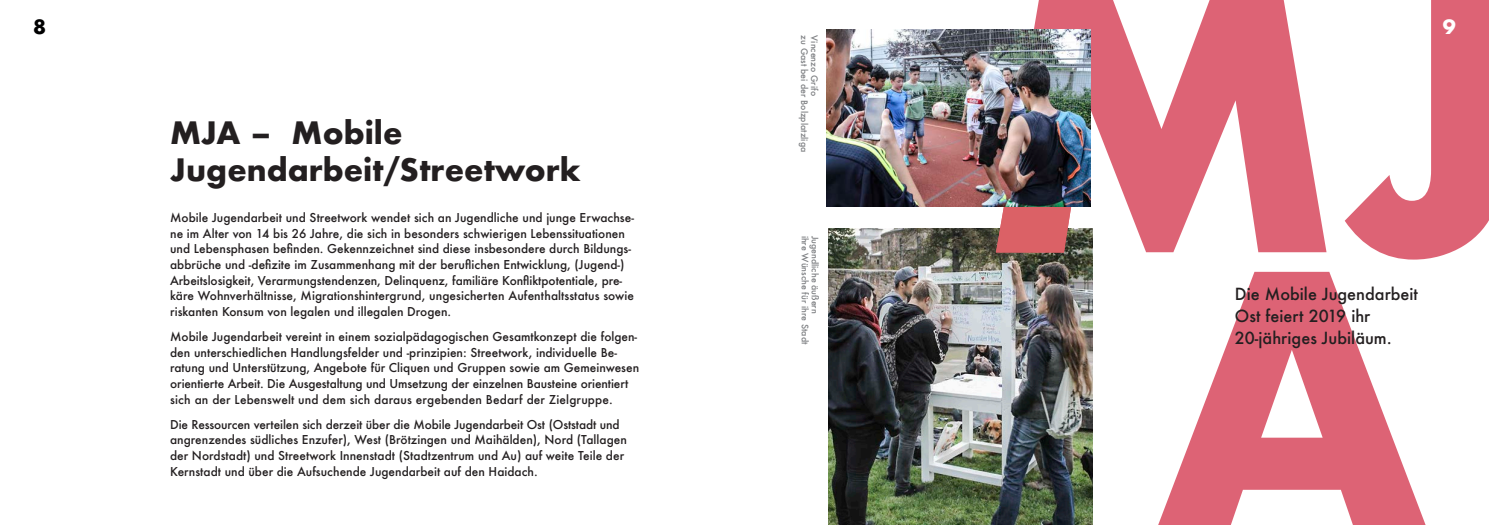
<style>
.page{position:relative;width:1489px;height:525px;background:#fff}
.page>*{position:absolute;margin:0;border:0;box-sizing:border-box;transform-origin:0 0}
.t1{font:700 30px "Futura";color:#231f20}
.t2{font:700 19.12px "Futura";color:#000001}
.t3{font:700 19.12px "Futura";color:#fff}
.t4{font:500 16.25px/21.9px "Futura";color:#231f20}
.t5{font:500 11.88px/15.6px "Futura";color:#231f20}
.t6{font:500 8.75px "Futura";color:#7e8083}
</style>
<div class="page">
<svg style="left:1344px;top:0;width:144px;height:259px"></svg>
<svg style="left:996px;top:0;width:330px;height:252px;fill:#dd6375"></svg>
<svg style="left:1158px;top:272px;width:268px;height:252px;fill:#dd6375"></svg>
<img style="left:828px;top:228px;width:264px;height:296px">
<svg style="left:995px;top:206px;width:76px;height:46px;background:#d1676a"></svg>
<img style="left:826px;top:30px;width:264px;height:176px">
<h2 class="t2" style="left:33px;top:13px;width:15px">8</h2>
<p class="t3" style="left:1442px;top:13px;width:15px">9</p>
<p class="t6" style="left:810px;top:35px;width:118px;rotate:90deg">zu Gast bei der Bolzplatzliga</p>
<p class="t6" style="left:820px;top:35px;width:62px;rotate:90deg">Vincenzo Grifo</p>
<p class="t1" style="left:170px;top:111px;width:234px">MJA – Mobile</p>
<p class="t1" style="left:170px;top:148px;width:412px">Jugendarbeit/Streetwork</p>
<p class="t5" style="left:170px;top:210px;width:465px">Mobile Jugendarbeit und Streetwork wendet sich an Jugendliche und junge Erwachse&shy;ne im Alter von 14 bis 26 Jahre, die sich in besonders schwierigen Lebenssituationen und Lebensphasen befinden. Gekennzeichnet sind diese insbesondere durch Bildungs&shy;abbrüche und -defizite im Zusammenhang mit der beruflichen Entwicklung, (Jugend-)<br>Arbeitslosigkeit, Verarmungstendenzen, Delinquenz, familiäre Konfliktpotentiale, pre&shy;käre Wohnverhältnisse, Migrationshintergrund, ungesicherten Aufenthaltsstatus sowie riskanten Konsum von legalen und illegalen Drogen.</p>
<p class="t5" style="left:170px;top:328px;width:470px">Mobile Jugendarbeit vereint in einem sozialpädagogischen Gesamtkonzept die folgen&shy;den unterschiedlichen Handlungsfelder und -prinzipien: Streetwork, individuelle Be&shy;ratung und Unterstützung, Angebote für Cliquen und Gruppen sowie am Gemeinwesen orientierte Arbeit. Die Ausgestaltung und Umsetzung der einzelnen Bausteine orientiert sich an der Lebenswelt und dem sich daraus ergebenden Bedarf der Zielgruppe.</p>
<p class="t5" style="left:170px;top:416px;width:458px">Die Ressourcen verteilen sich derzeit über die Mobile Jugendarbeit Ost (Oststadt und angrenzendes südliches Enzufer), West (Brötzingen und Maihälden), Nord (Tallagen der Nordstadt) und Streetwork Innenstadt (Stadtzentrum und Au) auf weite Teile der Kernstadt und über die Aufsuchende Jugendarbeit auf den Haidach.</p>
<p class="t6" style="left:811px;top:235px;width:110px;rotate:90deg">ihre Wünsche für ihre Stadt</p>
<p class="t6" style="left:821px;top:235px;width:80px;rotate:90deg">Jugendliche äußern</p>
<p class="t4" style="left:1234px;top:283px;width:185px">Die Mobile Jugendarbeit<br>Ost feiert 2019 ihr<br>20-jähriges Jubiläum.</p>
</div>
